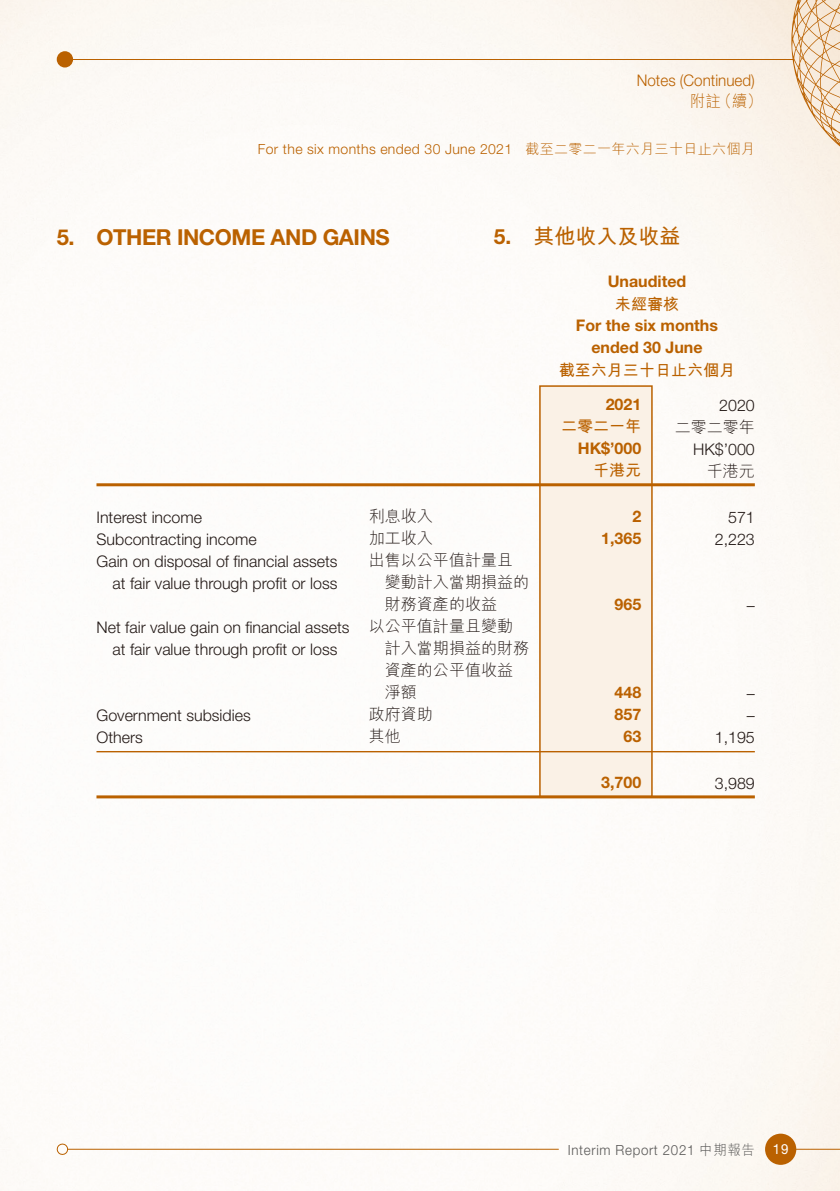
<style>
.page{position:relative;width:840px;height:1191px;background:#fff}
.page>*{position:absolute;margin:0;border:0;box-sizing:border-box;transform-origin:0 0}
.Subhead_1{font:700 22px "Helvetica Neue LT Std";letter-spacing:-.02em;color:#ba6100}
.副標題1{font:700 21px "M Hei HK";color:#ba6100}
.Table_2_colume{font:300 16px "Helvetica Neue LT Std";color:#231916}
.Table_2_colume-2{font:700 16px "Helvetica Neue LT Std";color:#ba6100}
.Table_2_colume-3{font:300 16px "M Hei HK";color:#231916}
.Table_2_colume-4{font:700 16px "M Hei HK";color:#ba6100}
.t1{font:300 16px "Helvetica Neue LT Std";color:#ba6100;scale:.95 1}
.t2{font:300 16px "M Hei HK";color:#ba6100;scale:.95 1}
.t3{font:300 14px "Helvetica Neue LT Std";letter-spacing:.025em;color:#ba6100}
.t4{font:300 14px "Helvetica Neue LT Std";letter-spacing:.05em;color:#595857;scale:.95 1}
.t5{font:14px "Helvetica Neue LT Std";color:#fff;scale:.95 1}
.s1{font-family:"M Hei HK"}
.s2{font-family:"Helvetica Neue LT Std"}
</style>
<div class="page">
<img style="left:1px;top:0;width:838px;height:1191px">
<hr style="left:68px;top:1148px;width:490px;height:1px;background:#ba6100">
<svg style="left:56px;top:1142px;width:13px;height:13px"></svg>
<hr style="left:790px;top:1148px;width:49px;height:1px;background:#ba6100">
<div style="left:764px;top:1133px;width:31px;height:31px;background:#ba6100;border-radius:50%"></div>
<div style="left:57px;top:51px;width:16px;height:16px;background:#ba6100;border-radius:50%"></div>
<hr style="left:72px;top:59px;width:721px;height:1px;background:#ba6100">
<svg style="left:789px;top:0;width:50px;height:175px"></svg>
<div style="left:539px;top:385px;width:113px;height:412px;background:#faf1e6;border:2px solid #ba6100"></div>
<hr style="left:96px;top:483px;width:658px;height:3px;background:#ba6100">
<hr style="left:96px;top:751px;width:658px;height:1px;background:#ba6100">
<hr style="left:96px;top:795px;width:658px;height:3px;background:#ba6100">
<p class="t1" style="left:636px;top:70px;width:126px">Notes (Continued)</p>
<p class="t2" style="left:689px;top:93px;width:78px">附註（續）</p>
<p class="t3" style="left:258px;top:141px;width:498px">For the six months ended 30 June 2021 <span class="s1">截至二零二一年六月三十日止六個月</span></p>
<p class="Subhead_1" style="left:57px;top:224px;width:334px">5. OTHER INCOME AND GAINS</p>
<p class="副標題1" style="left:493px;top:221px;width:188px"><span class="s2">5.</span> 其他收入及收益</p>
<p class="Table_2_colume-2" style="left:607px;top:271px;width:80px">Unaudited</p>
<p class="Table_2_colume-4" style="left:614px;top:293px;width:65px">未經審核</p>
<p class="Table_2_colume-2" style="left:575px;top:315px;width:143px">For the six months</p>
<p class="Table_2_colume-2" style="left:591px;top:337px;width:113px">ended 30 June</p>
<p class="Table_2_colume-4" style="left:558px;top:359px;width:177px">截至六月三十日止六個月</p>
<p class="Table_2_colume-2" style="left:605px;top:394px;width:37px">2021</p>
<p class="Table_2_colume" style="left:718px;top:395px;width:37px">2020</p>
<p class="Table_2_colume-4" style="left:561px;top:414px;width:81px">二零二一年</p>
<p class="Table_2_colume-3" style="left:674px;top:418px;width:81px">二零二零年</p>
<p class="Table_2_colume-2" style="left:577px;top:438px;width:65px">HK$’000</p>
<p class="Table_2_colume" style="left:692px;top:439px;width:63px">HK$’000</p>
<p class="Table_2_colume-4" style="left:593px;top:458px;width:49px">千港元</p>
<p class="Table_2_colume-3" style="left:706px;top:462px;width:49px">千港元</p>
<p class="Table_2_colume" style="left:96px;top:507px;width:107px">Interest income</p>
<p class="Table_2_colume-3" style="left:369px;top:507px;width:65px">利息收入</p>
<p class="Table_2_colume-2" style="left:632px;top:506px;width:10px">2</p>
<p class="Table_2_colume" style="left:727px;top:507px;width:28px">571</p>
<p class="Table_2_colume" style="left:96px;top:529px;width:162px">Subcontracting income</p>
<p class="Table_2_colume-3" style="left:369px;top:529px;width:65px">加工收入</p>
<p class="Table_2_colume-2" style="left:601px;top:528px;width:42px">1,365</p>
<p class="Table_2_colume" style="left:714px;top:529px;width:42px">2,223</p>
<p class="Table_2_colume" style="left:96px;top:551px;width:242px">Gain on disposal of financial assets</p>
<p class="Table_2_colume-3" style="left:369px;top:551px;width:146px">出售以公平值計量且</p>
<p class="Table_2_colume" style="left:112px;top:573px;width:226px">at fair value through profit or loss</p>
<p class="Table_2_colume-3" style="left:385px;top:573px;width:146px">變動計入當期損益的</p>
<p class="Table_2_colume-3" style="left:385px;top:595px;width:113px">財務資產的收益</p>
<p class="Table_2_colume-2" style="left:614px;top:594px;width:28px">965</p>
<p class="Table_2_colume" style="left:746px;top:595px;width:9px">–</p>
<p class="Table_2_colume" style="left:96px;top:617px;width:418px">Net fair value gain on financial assets <span class="s1">以公平值計量且變動</span></p>
<p class="Table_2_colume" style="left:112px;top:639px;width:226px">at fair value through profit or loss</p>
<p class="Table_2_colume-3" style="left:385px;top:639px;width:146px">計入當期損益的財務</p>
<p class="Table_2_colume-3" style="left:385px;top:661px;width:130px">資產的公平值收益</p>
<p class="Table_2_colume-3" style="left:385px;top:683px;width:33px">淨額</p>
<p class="Table_2_colume-2" style="left:614px;top:682px;width:28px">448</p>
<p class="Table_2_colume" style="left:746px;top:683px;width:9px">–</p>
<p class="Table_2_colume" style="left:96px;top:705px;width:156px">Government subsidies</p>
<p class="Table_2_colume-3" style="left:369px;top:705px;width:65px">政府資助</p>
<p class="Table_2_colume-2" style="left:614px;top:704px;width:28px">857</p>
<p class="Table_2_colume" style="left:746px;top:705px;width:9px">–</p>
<p class="Table_2_colume" style="left:96px;top:727px;width:48px">Others</p>
<p class="Table_2_colume-3" style="left:369px;top:727px;width:33px">其他</p>
<p class="Table_2_colume-2" style="left:623px;top:726px;width:19px">63</p>
<p class="Table_2_colume" style="left:714px;top:727px;width:42px">1,195</p>
<p class="Table_2_colume-2" style="left:601px;top:772px;width:42px">3,700</p>
<p class="Table_2_colume" style="left:714px;top:773px;width:42px">3,989</p>
<p class="t4" style="left:567px;top:1141px;width:198px">Interim Report 2021 <span class="s1">中期報告</span></p>
<p class="t5" style="left:772px;top:1140px;width:18px">19</p>
</div>
